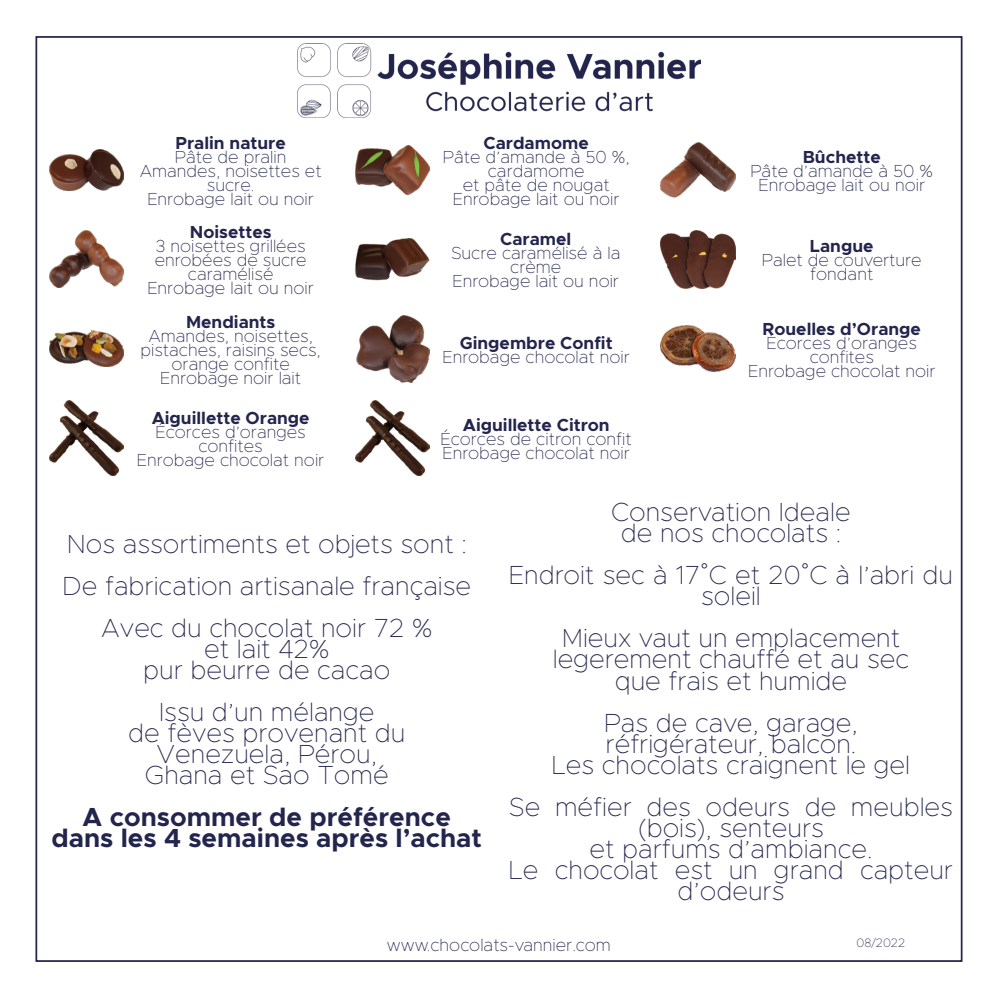
<style>
.page{position:relative;width:998px;height:998px;background:#fff}
.page>*{position:absolute;margin:0;border:0;box-sizing:border-box;transform-origin:0 0}
.t1{font:100 26.25px/21px "Metropolis";color:#23254d;text-align:center}
.t2{font:700 26.25px "Metropolis";color:#23254d}
.t3{font:100 17.5px/14px "Metropolis";color:#23254d;text-align:center}
.t4{font:700 17.5px "Metropolis";color:#23254d}
.t5{font:100 12.25px "Metropolis";color:#23254d}
</style>
<div class="page">
<div style="left:35px;top:36px;width:927px;height:925px;background:#fff;border:2px solid #23254d"></div>
<img style="left:660px;top:326px;width:74px;height:45px">
<img style="left:355px;top:145px;width:74px;height:50px">
<img style="left:49px;top:231px;width:75px;height:57px">
<img style="left:354px;top:238px;width:75px;height:42px">
<img style="left:49px;top:149px;width:75px;height:42px">
<img style="left:660px;top:143px;width:74px;height:54px">
<img style="left:356px;top:315px;width:73px;height:67px">
<img style="left:49px;top:330px;width:75px;height:37px">
<img style="left:660px;top:230px;width:74px;height:58px">
<img style="left:49px;top:401px;width:75px;height:74px">
<img style="left:355px;top:401px;width:74px;height:74px">
<img style="left:298px;top:43px;width:401px;height:75px">
<p class="t4" style="left:175px;top:132px;width:112px">Pralin nature</p>
<p class="t3" style="left:175px;top:150px;width:113px">Pâte de pralin</p>
<p class="t3" style="left:140px;top:164px;width:183px">Amandes, noisettes et sucre.</p>
<p class="t3" style="left:147px;top:192px;width:168px">Enrobage lait ou noir</p>
<p class="t4" style="left:190px;top:221px;width:83px">Noisettes</p>
<p class="t3" style="left:156px;top:239px;width:151px">3 noisettes grillées</p>
<p class="t3" style="left:155px;top:253px;width:153px">enrobées de sucre</p>
<p class="t3" style="left:188px;top:267px;width:87px">caramélisé</p>
<p class="t3" style="left:147px;top:281px;width:168px">Enrobage lait ou noir</p>
<p class="t4" style="left:186px;top:310px;width:91px">Mendiants</p>
<p class="t3" style="left:148px;top:328px;width:166px">Amandes, noisettes,</p>
<p class="t3" style="left:140px;top:342px;width:182px">pistaches, raisins secs,</p>
<p class="t3" style="left:171px;top:356px;width:120px">orange confite</p>
<p class="t3" style="left:160px;top:370px;width:142px">Enrobage noir lait</p>
<p class="t4" style="left:152px;top:407px;width:159px">Aiguillette Orange</p>
<p class="t3" style="left:155px;top:425px;width:152px">Écorces d’oranges confites</p>
<p class="t3" style="left:137px;top:453px;width:189px">Enrobage chocolat noir</p>
<p class="t4" style="left:483px;top:132px;width:107px">Cardamome</p>
<p class="t3" style="left:442px;top:150px;width:188px">Pâte d’amande à 50 %,</p>
<p class="t3" style="left:487px;top:164px;width:98px">cardamome</p>
<p class="t3" style="left:462px;top:178px;width:148px">et pâte de nougat</p>
<p class="t3" style="left:453px;top:192px;width:168px">Enrobage lait ou noir</p>
<p class="t4" style="left:500px;top:228px;width:73px">Caramel</p>
<p class="t3" style="left:451px;top:246px;width:171px">Sucre caramélisé à la crème</p>
<p class="t3" style="left:452px;top:274px;width:168px">Enrobage lait ou noir</p>
<p class="t4" style="left:459px;top:331px;width:154px">Gingembre Confit</p>
<p class="t3" style="left:442px;top:349px;width:189px">Enrobage chocolat noir</p>
<p class="t4" style="left:462px;top:414px;width:148px">Aiguillette Citron</p>
<p class="t3" style="left:440px;top:432px;width:192px">Écorces de citron confit</p>
<p class="t3" style="left:442px;top:446px;width:189px">Enrobage chocolat noir</p>
<p class="t4" style="left:802px;top:146px;width:79px">Bûchette</p>
<p class="t3" style="left:750px;top:164px;width:184px">Pâte d’amande à 50 %</p>
<p class="t3" style="left:758px;top:178px;width:168px">Enrobage lait ou noir</p>
<p class="t4" style="left:809px;top:235px;width:65px">Langue</p>
<p class="t3" style="left:761px;top:253px;width:161px">Palet de couverture</p>
<p class="t3" style="left:810px;top:267px;width:64px">fondant</p>
<p class="t4" style="left:762px;top:317px;width:160px">Rouelles d’Orange</p>
<p class="t3" style="left:766px;top:335px;width:152px">Écorces d’oranges confites</p>
<p class="t3" style="left:747px;top:363px;width:189px">Enrobage chocolat noir</p>
<p class="t1" style="left:67px;top:533px;width:401px">Nos assortiments et objets sont :</p>
<p class="t1" style="left:62px;top:575px;width:410px">De fabrication artisanale française</p>
<p class="t1" style="left:101px;top:617px;width:332px">Avec du chocolat noir 72 %</p>
<p class="t1" style="left:204px;top:638px;width:127px">et lait 42%</p>
<p class="t1" style="left:143px;top:659px;width:249px">pur beurre de cacao</p>
<p class="t1" style="left:159px;top:701px;width:217px">Issu d’un mélange</p>
<p class="t1" style="left:128px;top:722px;width:278px">de fèves provenant du</p>
<p class="t1" style="left:156px;top:743px;width:222px">Venezuela, Pérou,</p>
<p class="t1" style="left:145px;top:764px;width:245px">Ghana et Sao Tomé</p>
<p class="t2" style="left:83px;top:800px;width:369px">A consommer de préférence</p>
<p class="t2" style="left:51px;top:821px;width:432px">dans les 4 semaines après l’achat</p>
<p class="t1" style="left:611px;top:501px;width:241px">Conservation Ideale</p>
<p class="t1" style="left:620px;top:522px;width:222px">de nos chocolats :</p>
<p class="t1" style="left:508px;top:564px;width:445px">Endroit sec à 17˚C et 20˚C à l’abri du soleil</p>
<p class="t1" style="left:561px;top:627px;width:340px">Mieux vaut un emplacement</p>
<p class="t1" style="left:552px;top:648px;width:358px">legerement chauffé et au sec</p>
<p class="t1" style="left:614px;top:669px;width:234px">que frais et humide</p>
<p class="t1" style="left:603px;top:711px;width:255px">Pas de cave, garage,</p>
<p class="t1" style="left:605px;top:732px;width:252px">réfrigérateur, balcon.</p>
<p class="t1" style="left:551px;top:753px;width:359px">Les chocolats craignent le gel</p>
<p class="t1" style="left:508px;top:795px;width:445px">Se méfier des odeurs de meubles (bois), senteurs</p>
<p class="t1" style="left:589px;top:837px;width:284px">et parfums d’ambiance.</p>
<p class="t1" style="left:508px;top:858px;width:445px">Le chocolat est un grand capteur d’odeurs</p>
<p class="t3" style="left:387px;top:937px;width:225px">www.chocolats-vannier.com</p>
<p class="t5" style="left:856px;top:934px;width:50px">08/2022</p>
</div>
